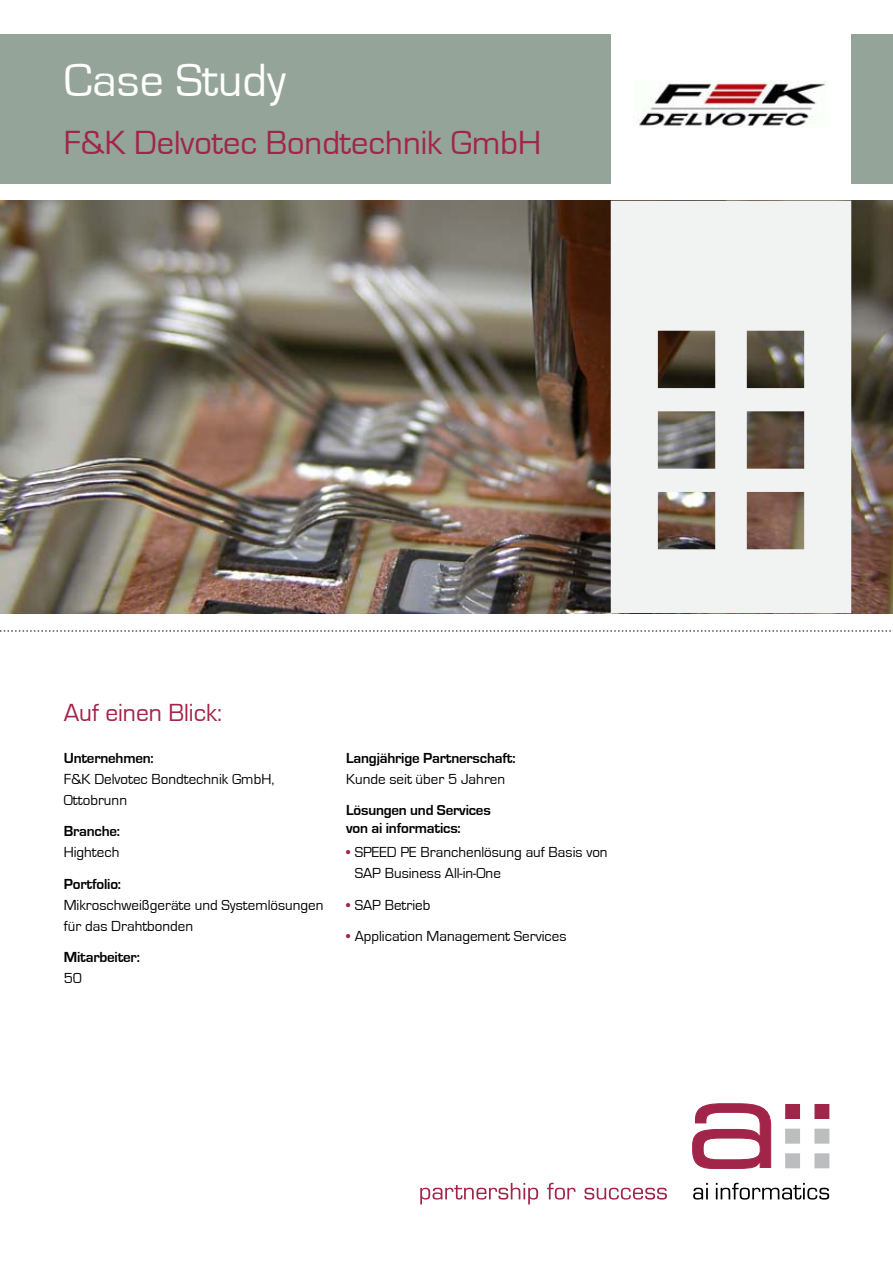
<style>
.page{position:relative;width:893px;height:1263px;background:#fff}
.page>*{position:absolute;margin:0;border:0;box-sizing:border-box;transform-origin:0 0}
.t1{font:48px "Eurostile";color:#fff}
.t2{font:34.5px "Eurostile";color:#a12449}
.t3{font:25.5px "Eurostile";color:#a12449}
.t4{font:15px/21px "Eurostile";color:#000}
.t5{font:700 15px/18px "Eurostile";letter-spacing:-.015em;color:#000}
.s1{color:#a12449}
</style>
<div class="page">
<div style="left:786px;top:1154px;width:13px;height:14px;background:#bbbdbe"></div>
<div style="left:786px;top:1154px;width:14px;height:14px;border:1px solid #bbbdbe"></div>
<div style="left:786px;top:1129px;width:13px;height:14px;background:#bbbdbe"></div>
<div style="left:786px;top:1129px;width:14px;height:14px;border:1px solid #bbbdbe"></div>
<div style="left:815px;top:1154px;width:14px;height:14px;background:#bbbdbe"></div>
<div style="left:815px;top:1129px;width:14px;height:14px;background:#bbbdbe"></div>
<svg style="left:692px;top:1103px;width:79px;height:65px"></svg>
<div style="left:786px;top:1104px;width:13px;height:14px;background:#a12449"></div>
<div style="left:786px;top:1104px;width:14px;height:14px;border:1px solid #a12449"></div>
<div style="left:815px;top:1104px;width:14px;height:14px;background:#a12449"></div>
<svg style="left:420px;top:1183px;width:118px;height:21px"></svg>
<svg style="left:547px;top:1183px;width:28px;height:16px"></svg>
<svg style="left:584px;top:1188px;width:83px;height:11px"></svg>
<svg style="left:693px;top:1183px;width:15px;height:16px"></svg>
<svg style="left:716px;top:1183px;width:113px;height:16px"></svg>
<svg style="left:0;top:630px;width:891px;height:2px"></svg>
<div style="left:0;top:34px;width:893px;height:150px;background:#95a498"></div>
<img style="left:0;top:201px;width:893px;height:412px">
<svg style="left:611px;top:201px;width:240px;height:412px;fill:#f1f3f2"></svg>
<div style="left:611px;top:28px;width:239px;height:157px;background:#fff"></div>
<img style="left:638px;top:80px;width:189px;height:47px">
<h1 class="t1" style="left:64px;top:54px;width:224px">Case Study</h1>
<h2 class="t2" style="left:64px;top:124px;width:479px">F&amp;K Delvotec Bondtechnik GmbH</h2>
<h3 class="t3" style="left:64px;top:699px;width:160px">Auf einen Blick:</h3>
<p class="t5" style="left:64px;top:749px;width:91px">Unternehmen:</p>
<p class="t4" style="left:64px;top:769px;width:212px">F&amp;K Delvotec Bondtechnik GmbH,<br>Ottobrunn</p>
<p class="t5" style="left:64px;top:823px;width:58px">Branche:</p>
<p class="t4" style="left:64px;top:842px;width:57px">Hightech</p>
<p class="t5" style="left:64px;top:875px;width:59px">Portfolio:</p>
<p class="t4" style="left:64px;top:895px;width:261px">Mikroschweißgeräte und Systemlösungen für das Drahtbonden</p>
<p class="t5" style="left:64px;top:949px;width:78px">Mitarbeiter:</p>
<p class="t4" style="left:64px;top:968px;width:20px">50</p>
<p class="t5" style="left:346px;top:749px;width:171px">Langjährige Partnerschaft:</p>
<p class="t4" style="left:346px;top:769px;width:161px">Kunde seit über 5 Jahren</p>
<p class="t5" style="left:346px;top:801px;width:146px">Lösungen und Services von ai informatics:</p>
<p class="t4" style="left:355px;top:842px;width:254px;text-indent:-9px"><span class="s1">•</span> SPEED PE Branchenlösung auf Basis von<br>SAP Business All-in-One</p>
<p class="t4" style="left:346px;top:895px;width:86px"><span class="s1">•</span> SAP Betrieb</p>
<p class="t4" style="left:346px;top:926px;width:222px"><span class="s1">•</span> Application Management Services</p>
</div>
